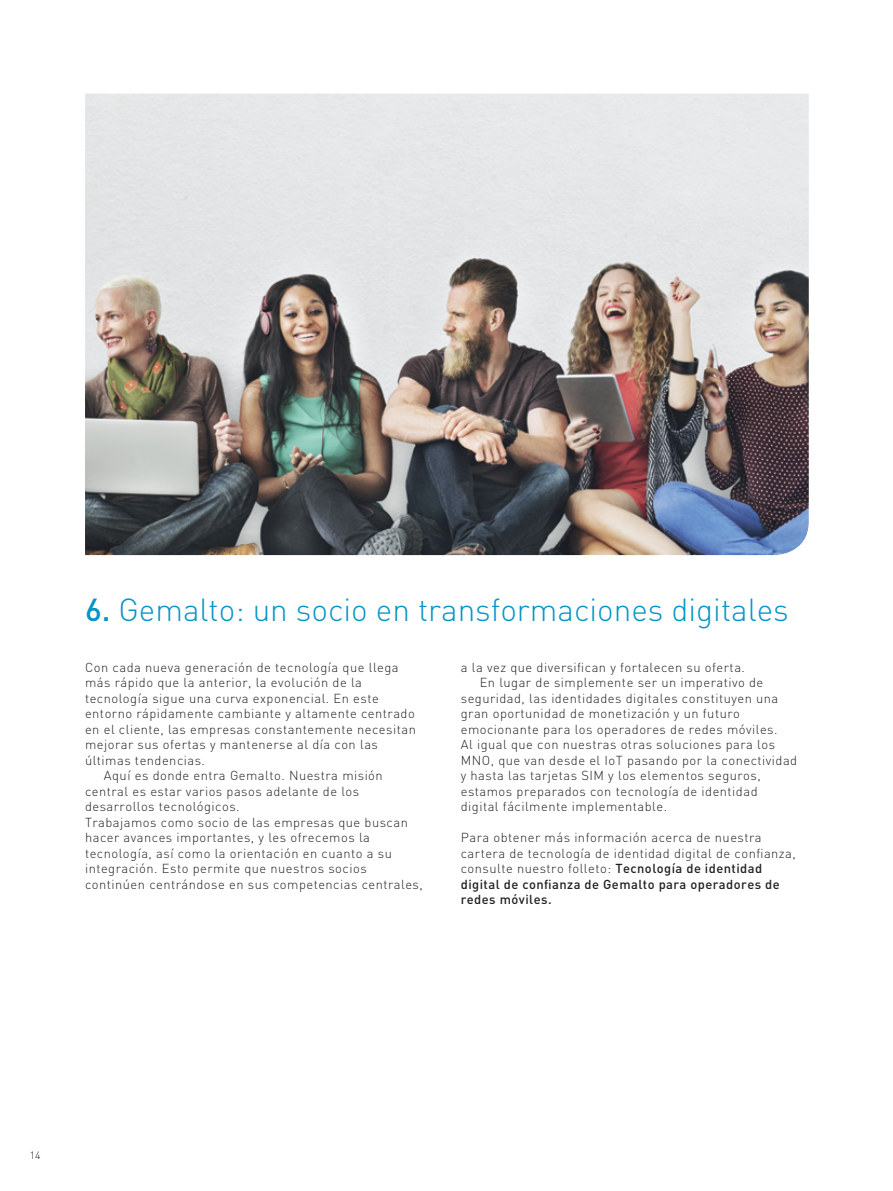
<style>
.page{position:relative;width:893px;height:1191px;background:#fff}
.page>*{position:absolute;margin:0;border:0;box-sizing:border-box;transform-origin:0 0}
.t1{font:300 31.5px "DIN Pro";color:#0695c7}
.t2{font:300 12.9px/15.5px "DIN Pro";letter-spacing:.04em;color:#231f20}
.t3{font:300 10.5px "DIN Pro";color:#231f20}
.s1{font-weight:500}
</style>
<div class="page">
<img style="left:85px;top:94px;width:724px;height:461px">
<h1 class="t1" style="left:85px;top:588px;width:705px"><span class="s1">6.</span> Gemalto: un socio en transformaciones digitales</h1>
<p class="t2" style="left:85px;top:659px;width:315px">Con cada nueva generación de tecnología que llega</p>
<p class="t2" style="left:85px;top:674px;width:279px">más rápido que la anterior, la evolución de la</p>
<p class="t2" style="left:85px;top:690px;width:295px">tecnología sigue una curva exponencial. En este</p>
<p class="t2" style="left:85px;top:705px;width:331px">entorno rápidamente cambiante y altamente centrado</p>
<p class="t2" style="left:85px;top:721px;width:332px">en el cliente, las empresas constantemente necesitan</p>
<p class="t2" style="left:85px;top:736px;width:294px">mejorar sus ofertas y mantenerse al día con las</p>
<p class="t2" style="left:85px;top:752px;width:121px">últimas tendencias.</p>
<p class="t2" style="left:104px;top:767px;width:280px">Aquí es donde entra Gemalto. Nuestra misión</p>
<p class="t2" style="left:85px;top:783px;width:276px">central es estar varios pasos adelante de los</p>
<p class="t2" style="left:85px;top:798px;width:156px">desarrollos tecnológicos.</p>
<p class="t2" style="left:85px;top:814px;width:324px">Trabajamos como socio de las empresas que buscan</p>
<p class="t2" style="left:85px;top:829px;width:286px">hacer avances importantes, y les ofrecemos la</p>
<p class="t2" style="left:85px;top:845px;width:308px">tecnología, así como la orientación en cuanto a su</p>
<p class="t2" style="left:85px;top:860px;width:283px">integración. Esto permite que nuestros socios</p>
<p class="t2" style="left:85px;top:876px;width:339px">continúen centrándose en sus competencias centrales,</p>
<p class="t2" style="left:461px;top:659px;width:286px">a la vez que diversifican y fortalecen su oferta.</p>
<p class="t2" style="left:480px;top:674px;width:285px">En lugar de simplemente ser un imperativo de</p>
<p class="t2" style="left:461px;top:690px;width:319px">seguridad, las identidades digitales constituyen una</p>
<p class="t2" style="left:461px;top:705px;width:281px">gran oportunidad de monetización y un futuro</p>
<p class="t2" style="left:461px;top:721px;width:318px">emocionante para los operadores de redes móviles.</p>
<p class="t2" style="left:461px;top:736px;width:316px">Al igual que con nuestras otras soluciones para los</p>
<p class="t2" style="left:461px;top:752px;width:338px">MNO, que van desde el IoT pasando por la conectividad</p>
<p class="t2" style="left:461px;top:767px;width:301px">y hasta las tarjetas SIM y los elementos seguros,</p>
<p class="t2" style="left:461px;top:783px;width:298px">estamos preparados con tecnología de identidad</p>
<p class="t2" style="left:461px;top:798px;width:208px">digital fácilmente implementable.</p>
<p class="t2" style="left:461px;top:829px;width:337px">Para obtener más información acerca de nuestra cartera de tecnología de identidad digital de confianza, consulte nuestro folleto: <span class="s1">Tecnología de identidad digital de confianza de Gemalto para operadores de redes móviles.</span></p>
<p class="t3" style="left:30px;top:1148px;width:12px">14</p>
</div>
